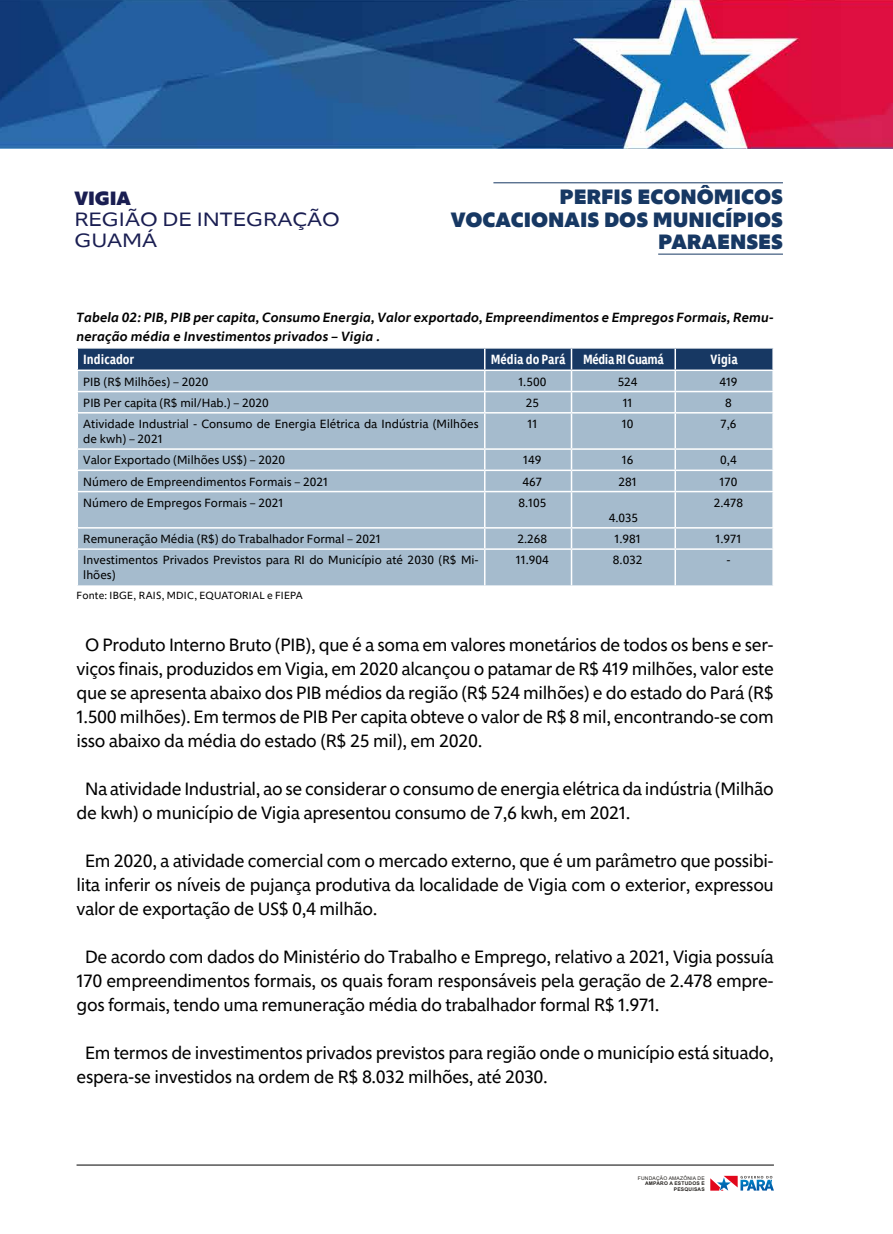
<style>
.page{position:relative;width:893px;height:1234px;background:#fff}
.page>*{position:absolute;margin:0;border:0;box-sizing:border-box;transform-origin:0 0}
.t1{font:900 21px/22.5px "Morandi";color:#173863;text-align:right}
.t2{font:expanded 21px "Morandi";color:#173863}
.t3{font:expanded 19.5px/21px "Morandi";color:#1a1e52}
.t4{font:900 19.5px "Morandi";color:#1a1e52}
.t5{font:18px/24px "Morandi";letter-spacing:-.02em;color:#000;text-align:justify}
.t6{font:italic 600 13.5px/19.5px "Morandi";color:#000}
.t7{font:600 condensed 13.5px "Morandi";color:#fff}
.t8{font:600 condensed 13.5px "Morandi";letter-spacing:-.03em;color:#fff}
.t9{font:12px/15px "Morandi";color:#000}
.t10{font:10.5px "Morandi";letter-spacing:.02em;color:#000}
.t11{font:700 4.95px/5.6px "Arial";letter-spacing:.04em;color:#24211e;text-align:right}
.t12{font:4.95px "Arial";letter-spacing:.04em;color:#24211e}
</style>
<div class="page">
<img style="left:0;top:0;width:893px;height:148px">
<div style="left:78px;top:413px;width:694px;height:172px;background:#a5bbcd"></div>
<hr style="left:77px;top:448px;width:408px;height:1px;background:#fff">
<hr style="left:485px;top:448px;width:86px;height:1px;background:#fff">
<hr style="left:571px;top:448px;width:104px;height:1px;background:#fff">
<hr style="left:675px;top:448px;width:99px;height:1px;background:#fff">
<hr style="left:77px;top:469px;width:408px;height:2px;background:#fff">
<hr style="left:485px;top:469px;width:86px;height:2px;background:#fff">
<hr style="left:571px;top:469px;width:104px;height:2px;background:#fff">
<hr style="left:675px;top:469px;width:99px;height:2px;background:#fff">
<hr style="left:77px;top:490px;width:408px;height:2px;background:#fff">
<hr style="left:485px;top:490px;width:86px;height:2px;background:#fff">
<hr style="left:571px;top:490px;width:104px;height:2px;background:#fff">
<hr style="left:675px;top:490px;width:99px;height:2px;background:#fff">
<hr style="left:77px;top:527px;width:408px;height:1px;background:#fff">
<hr style="left:485px;top:527px;width:86px;height:1px;background:#fff">
<hr style="left:571px;top:527px;width:104px;height:1px;background:#fff">
<hr style="left:675px;top:527px;width:99px;height:1px;background:#fff">
<hr style="left:77px;top:548px;width:408px;height:1px;background:#fff">
<hr style="left:485px;top:548px;width:86px;height:1px;background:#fff">
<hr style="left:571px;top:548px;width:104px;height:1px;background:#fff">
<hr style="left:675px;top:548px;width:99px;height:1px;background:#fff">
<hr style="left:484px;top:413px;width:1px;height:35px;background:#fff">
<svg style="left:484px;top:449px;width:1px;height:41px"></svg>
<hr style="left:484px;top:492px;width:1px;height:35px;background:#fff">
<svg style="left:484px;top:528px;width:1px;height:20px"></svg>
<hr style="left:484px;top:549px;width:1px;height:36px;background:#fff">
<svg style="left:77px;top:348px;width:696px;height:64px;background:#7e96ae"></svg>
<hr style="left:571px;top:413px;width:1px;height:35px;background:#fff">
<svg style="left:571px;top:449px;width:1px;height:41px"></svg>
<hr style="left:571px;top:492px;width:1px;height:35px;background:#fff">
<svg style="left:571px;top:528px;width:1px;height:20px"></svg>
<hr style="left:571px;top:549px;width:1px;height:36px;background:#fff">
<hr style="left:674px;top:348px;width:2px;height:21px;background:#fff">
<hr style="left:772px;top:348px;width:2px;height:21px;background:#fff">
<hr style="left:674px;top:371px;width:2px;height:20px;background:#fff">
<hr style="left:772px;top:371px;width:2px;height:20px;background:#fff">
<hr style="left:674px;top:392px;width:2px;height:20px;background:#fff">
<hr style="left:772px;top:392px;width:2px;height:20px;background:#fff">
<hr style="left:674px;top:413px;width:2px;height:35px;background:#fff">
<hr style="left:674px;top:449px;width:2px;height:20px;background:#fff">
<svg style="left:674px;top:471px;width:2px;height:19px"></svg>
<svg style="left:772px;top:471px;width:1px;height:19px"></svg>
<hr style="left:674px;top:492px;width:2px;height:35px;background:#fff">
<hr style="left:674px;top:528px;width:2px;height:20px;background:#fff">
<hr style="left:674px;top:549px;width:2px;height:36px;background:#fff">
<hr style="left:77px;top:1164px;width:697px;height:1px;background:#000">
<svg style="left:710px;top:1175px;width:64px;height:15px"></svg>
<hr style="left:493px;top:182px;width:290px;height:1px;background:#173863">
<hr style="left:658px;top:254px;width:125px;height:1px;background:#173863">
<p class="t4" style="left:74px;top:183px;width:58px">VIGIA</p>
<p class="t3" style="left:74px;top:207px;width:267px">REGIÃO DE INTEGRAÇÃO<br>GUAMÁ</p>
<p class="t2" style="left:474px;top:181px;width:301px">BELÉM DO PARÁ GUAJARÁ</p>
<p class="t1" style="left:397px;top:206px;width:378px">PERFIS ECONÔMICOS VOCACIONAIS</p>
<p class="t1" style="left:451px;top:184px;width:333px">PERFIS ECONÔMICOS<br>VOCACIONAIS DOS MUNICÍPIOS<br>PARAENSES</p>
<p class="t6" style="left:77px;top:306px;width:699px">Tabela 02: PIB, PIB per capita, Consumo Energia, Valor exportado, Empreendimentos e Empregos Formais, Remu&shy;neração média e Investimentos privados – Vigia .</p>
<p class="t7" style="left:83px;top:349px;width:52px">Indicador</p>
<p class="t7" style="left:491px;top:349px;width:76px">Média do Pará</p>
<p class="t8" style="left:583px;top:349px;width:82px">Média RI Guamá</p>
<p class="t7" style="left:711px;top:349px;width:29px">Vigia</p>
<p class="t9" style="left:83px;top:373px;width:127px">PIB (R$ Milhões) – 2020</p>
<p class="t9" style="left:518px;top:373px;width:29px">1.500</p>
<p class="t9" style="left:618px;top:373px;width:21px">524</p>
<p class="t9" style="left:719px;top:373px;width:20px">419</p>
<p class="t9" style="left:83px;top:394px;width:187px">PIB Per capita (R$ mil/Hab.) – 2020</p>
<p class="t9" style="left:526px;top:394px;width:15px">25</p>
<p class="t9" style="left:623px;top:394px;width:11px">11</p>
<p class="t9" style="left:725px;top:394px;width:8px">8</p>
<p class="t9" style="left:83px;top:415px;width:397px">Atividade Industrial - Consumo de Energia Elétrica da Indústria (Milhões de kwh) – 2021</p>
<p class="t9" style="left:528px;top:415px;width:11px">11</p>
<p class="t9" style="left:622px;top:415px;width:13px">10</p>
<p class="t9" style="left:720px;top:415px;width:17px">7,6</p>
<p class="t9" style="left:83px;top:451px;width:203px">Valor Exportado (Milhões US$) – 2020</p>
<p class="t9" style="left:523px;top:451px;width:20px">149</p>
<p class="t9" style="left:622px;top:451px;width:13px">16</p>
<p class="t9" style="left:720px;top:451px;width:18px">0,4</p>
<p class="t9" style="left:83px;top:473px;width:246px">Número de Empreendimentos Formais – 2021</p>
<p class="t9" style="left:523px;top:473px;width:21px">467</p>
<p class="t9" style="left:618px;top:473px;width:20px">281</p>
<p class="t9" style="left:720px;top:473px;width:19px">170</p>
<p class="t9" style="left:83px;top:494px;width:202px">Número de Empregos Formais – 2021</p>
<p class="t9" style="left:518px;top:494px;width:29px">8.105</p>
<p class="t9" style="left:609px;top:509px;width:31px">4.035</p>
<p class="t9" style="left:714px;top:494px;width:31px">2.478</p>
<p class="t9" style="left:83px;top:530px;width:299px">Remuneração Média (R$) do Trabalhador Formal – 2021</p>
<p class="t9" style="left:517px;top:530px;width:31px">2.268</p>
<p class="t9" style="left:615px;top:530px;width:28px">1.981</p>
<p class="t9" style="left:716px;top:530px;width:27px">1.971</p>
<p class="t9" style="left:83px;top:551px;width:397px">Investimentos Privados Previstos para RI do Município até 2030 (R$ Mi&shy;lhões)</p>
<p class="t9" style="left:516px;top:551px;width:34px">11.904</p>
<p class="t9" style="left:613px;top:551px;width:31px">8.032</p>
<p class="t9" style="left:726px;top:551px;width:6px">-</p>
<p class="t10" style="left:77px;top:587px;width:228px">Fonte: IBGE, RAIS, MDIC, EQUATORIAL e FIEPA</p>
<p class="t5" style="left:77px;top:631px;width:699px;text-indent:8px">O Produto Interno Bruto (PIB), que é a soma em valores monetários de todos os bens e ser&shy;viços finais, produzidos em Vigia, em 2020 alcançou o patamar de R$ 419 milhões, valor este que se apresenta abaixo dos PIB médios da região (R$ 524 milhões) e do estado do Pará (R$ 1.500 milhões). Em termos de PIB Per capita obteve o valor de R$ 8 mil, encontrando-se com isso abaixo da média do estado (R$ 25 mil), em 2020.</p>
<p class="t5" style="left:77px;top:775px;width:699px;text-indent:8px">Na atividade Industrial, ao se considerar o consumo de energia elétrica da indústria (Milhão de kwh) o município de Vigia apresentou consumo de 7,6 kwh, em 2021.</p>
<p class="t5" style="left:77px;top:847px;width:699px;text-indent:8px">Em 2020, a atividade comercial com o mercado externo, que é um parâmetro que possibi&shy;lita inferir os níveis de pujança produtiva da localidade de Vigia com o exterior, expressou valor de exportação de US$ 0,4 milhão.</p>
<p class="t5" style="left:77px;top:943px;width:699px;text-indent:8px">De acordo com dados do Ministério do Trabalho e Emprego, relativo a 2021, Vigia possuía 170 empreendimentos formais, os quais foram responsáveis pela geração de 2.478 empre&shy;gos formais, tendo uma remuneração média do trabalhador formal R$ 1.971.</p>
<p class="t5" style="left:77px;top:1039px;width:699px;text-indent:8px">Em termos de investimentos privados previstos para região onde o município está situado, espera-se investidos na ordem de R$ 8.032 milhões, até 2030.</p>
<p class="t12" style="left:638px;top:1174px;width:68px">FUNDAÇÃO AMAZÔNIA DE</p>
<p class="t11" style="left:645px;top:1180px;width:61px">AMPARO A ESTUDOS E<br>PESQUISAS</p>
</div>
